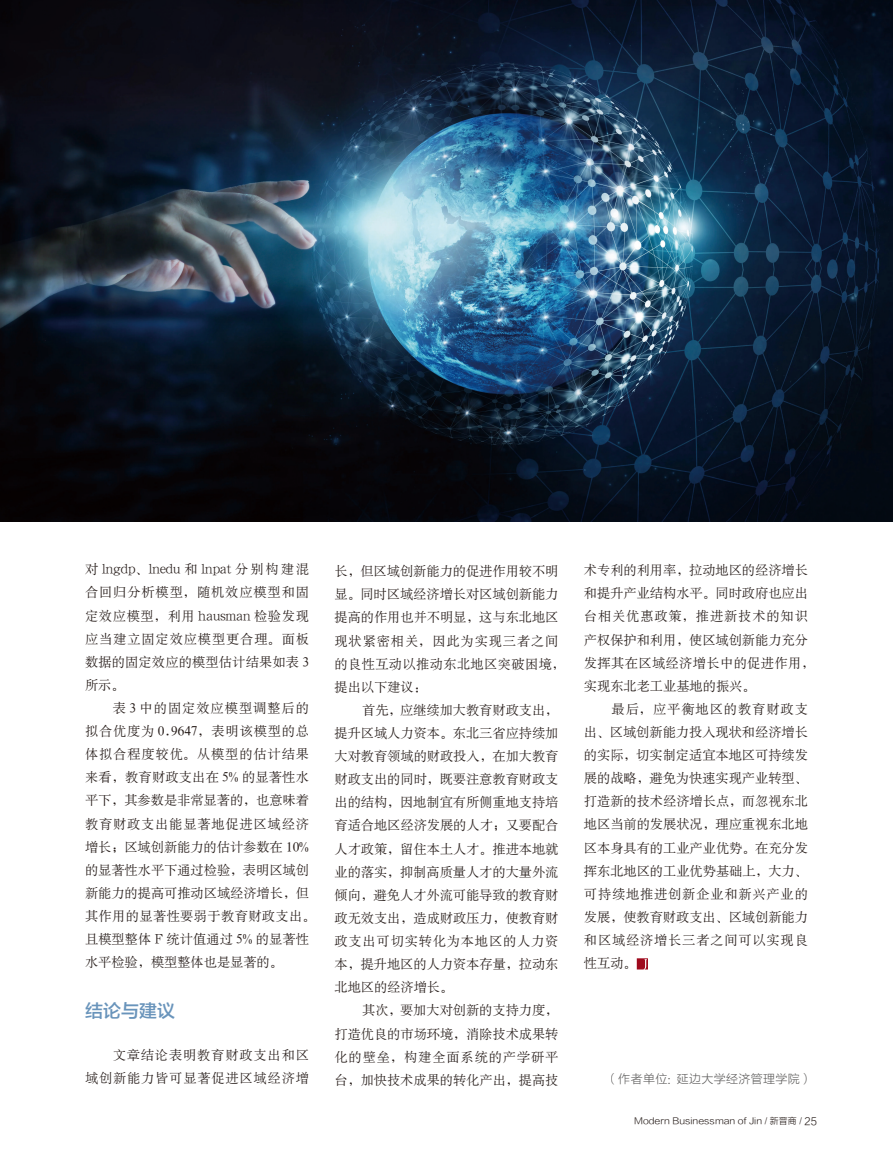
<style>
.page{position:relative;width:893px;height:1170px;background:#fff}
.page>*{position:absolute;margin:0;border:0;box-sizing:border-box;transform-origin:0 0}
.t1{font:18px "FZLTZHJW GB1 0";color:#6994bb}
.t2{font:13.2px/23.1px "H Ya 6 gj";letter-spacing:.01em;color:#231916;text-align:justify}
.t3{font:13.2px/23.1px "H Ya 6 gj";letter-spacing:.065em;color:#231916;text-align:right}
.t4{font:12px "FZLTKHK GBK1 0";letter-spacing:.03em;color:#595857}
.t5{font:9px "FZLTXHK";letter-spacing:-.02em;color:#231916;scale:1.1 1}
.s1{font-size:10.5px}
</style>
<div class="page">
<svg style="left:637px;top:958px;width:11px;height:11px"></svg>
<img style="left:0;top:0;width:893px;height:521px">
<p class="t2" style="left:85px;top:557px;width:225px">对 lngdp、lnedu 和 lnpat 分别构建混合回归分析模型，随机效应模型和固定效应模型，利用 hausman 检验发现应当建立固定效应模型更合理。面板数据的固定效应的模型估计结果如表 3所示。</p>
<p class="t2" style="left:85px;top:696px;width:232px;text-align:left;text-indent:28px">表 3 中的固定效应模型调整后的拟合优度为 0.9647，表明该模型的总体拟合程度较优。从模型的估计结果来看，教育财政支出在 5% 的显著性水平下，其参数是非常显著的，也意味着教育财政支出能显著地促进区域经济增长；区域创新能力的估计参数在 10%的显著性水平下通过检验，表明区域创新能力的提高可推动区域经济增长，但其作用的显著性要弱于教育财政支出。且模型整体 F 统计值通过 5% 的显著性水平检验，模型整体也是显著的。</p>
<h1 class="t1" style="left:85px;top:1001px;width:91px">结论与建议</h1>
<p class="t3" style="left:85px;top:1043px;width:225px">文章结论表明教育财政支出和区<br>域创新能力皆可显著促进区域经济增</p>
<p class="t2" style="left:334px;top:559px;width:232px;text-align:left">长，但区域创新能力的促进作用较不明显。同时区域经济增长对区域创新能力提高的作用也并不明显，这与东北地区现状紧密相关，因此为实现三者之间的良性互动以推动东北地区突破困境，提出以下建议：</p>
<p class="t2" style="left:334px;top:698px;width:225px;text-indent:28px">首先，应继续加大教育财政支出，提升区域人力资本。东北三省应持续加大对教育领域的财政投入，在加大教育财政支出的同时，既要注意教育财政支出的结构，因地制宜有所侧重地支持培育适合地区经济发展的人才；又要配合人才政策，留住本土人才。推进本地就业的落实，抑制高质量人才的大量外流倾向，避免人才外流可能导致的教育财政无效支出，造成财政压力，使教育财政支出可切实转化为本地区的人力资本，提升地区的人力资本存量，拉动东北地区的经济增长。</p>
<p class="t2" style="left:334px;top:998px;width:225px;text-indent:28px">其次，要加大对创新的支持力度，打造优良的市场环境，消除技术成果转化的壁垒，构建全面系统的产学研平台，加快技术成果的转化产出，提高技</p>
<p class="t2" style="left:584px;top:558px;width:232px;text-align:left">术专利的利用率，拉动地区的经济增长和提升产业结构水平。同时政府也应出台相关优惠政策，推进新技术的知识产权保护和利用，使区域创新能力充分发挥其在区域经济增长中的促进作用，实现东北老工业基地的振兴。</p>
<p class="t2" style="left:584px;top:697px;width:226px;text-indent:28px">最后，应平衡地区的教育财政支出、区域创新能力投入现状和经济增长的实际，切实制定适宜本地区可持续发展的战略，避免为快速实现产业转型、打造新的技术经济增长点，而忽视东北地区当前的发展状况，理应重视东北地区本身具有的工业产业优势。在充分发挥东北地区的工业优势基础上，大力、可持续地推进创新企业和新兴产业的发展，使教育财政支出、区域创新能力和区域经济增长三者之间可以实现良性互动。</p>
<p class="t4" style="left:606px;top:1071px;width:208px">（作者单位：延边大学经济管理学院）</p>
<p class="t5" style="left:634px;top:1116px;width:168px">Modern Businessman of Jin / 新晋商 / <span class="s1">25</span></p>
</div>
